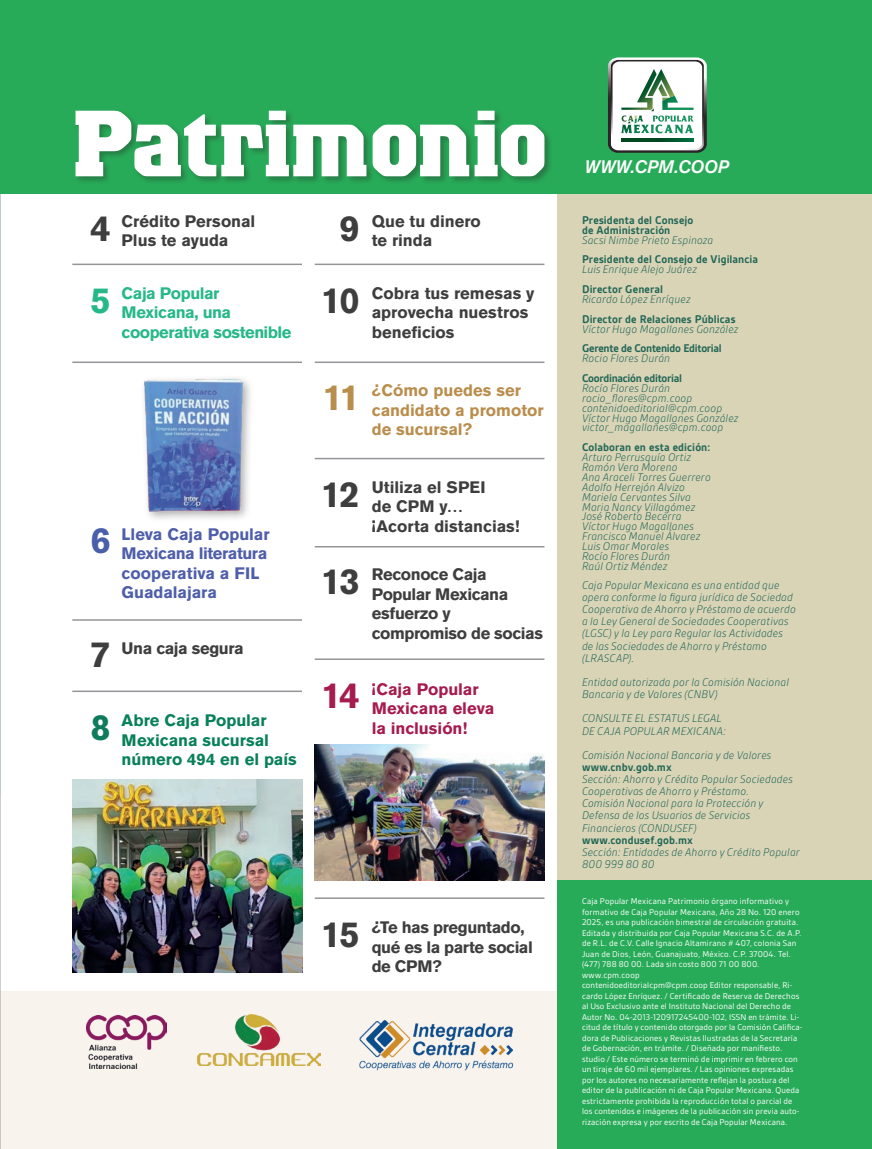
<style>
.page{position:relative;width:872px;height:1149px;background:#fff}
.page>*{position:absolute;margin:0;border:0;box-sizing:border-box;transform-origin:0 0}
.t1{font:700 36px "Akzidenz Grotesk BQ";letter-spacing:-.04em;color:#3e3e3f}
.t2{font:700 36px "Akzidenz Grotesk BQ";color:#b98e4d}
.t3{font:700 36px "Akzidenz Grotesk BQ";color:#a51c4f}
.t4{font:700 36px "Akzidenz Grotesk BQ";color:#27b889}
.t5{font:700 36px "Akzidenz Grotesk BQ";color:#0f7a5c}
.t6{font:700 36px "Akzidenz Grotesk BQ";color:#495fab}
.t7{font:italic 18px "Akzidenz Grotesk BQ Med";letter-spacing:.01em;color:#fff}
.t8{font:700 16.5px/19.5px "Akzidenz Grotesk BQ";letter-spacing:-.01em;color:#3e3e3f}
.t9{font:700 16.5px/19.5px "Akzidenz Grotesk BQ";letter-spacing:-.01em;color:#4f5eaa}
.t10{font:700 16.5px/19.5px "Akzidenz Grotesk BQ";color:#08805a}
.t11{font:700 16.5px/19.5px "Akzidenz Grotesk BQ";letter-spacing:-.03em;color:#27b889}
.t12{font:700 16.5px/19.5px "Akzidenz Grotesk BQ";color:#b98e4d}
.t13{font:700 16.5px/19.5px "Akzidenz Grotesk BQ";color:#a51c4f}
.t14{font:700 16.5px "Akzidenz Grotesk BQ";letter-spacing:-.03em;color:#3e3e3f}
.t15{font:italic 300 12px/9.9px "Gesta";letter-spacing:.01em;color:#226755}
.t16{font:700 12px/9.9px "Gesta";letter-spacing:.01em;color:#226755}
.t17{font:700 12px "Gesta";letter-spacing:-.02em;color:#226755}
.t18{font:9px/10.5px "Gesta";letter-spacing:.015em;color:#fff}
.s1{font-size:36px}
</style>
<div class="page">
<div style="left:0;top:991px;width:557px;height:157px;background:#f8f3ed"></div>
<img style="left:0;top:0;width:1px;height:795px">
<div style="left:557px;top:157px;width:315px;height:723px;background:#dad4b7"></div>
<div style="left:557px;top:880px;width:315px;height:268px;background:#28ab58"></div>
<div style="left:0;top:0;width:872px;height:193px;background:#28ab58"></div>
<svg style="left:608px;top:57px;width:99px;height:96px;background:#bfcfc6"></svg>
<div style="left:74px;top:109px;width:479px;height:76px;background:#231f20;opacity:.33"></div>
<svg style="left:75px;top:111px;width:469px;height:65px"></svg>
<img style="left:86px;top:1015px;width:81px;height:52px">
<img style="left:197px;top:1014px;width:124px;height:51px">
<img style="left:359px;top:1020px;width:155px;height:51px">
<hr style="left:72px;top:263px;width:230px;height:2px;background:#939598">
<hr style="left:72px;top:619px;width:230px;height:1px;background:#939598">
<hr style="left:72px;top:690px;width:230px;height:1px;background:#939598">
<hr style="left:72px;top:361px;width:230px;height:2px;background:#939598">
<hr style="left:315px;top:457px;width:229px;height:2px;background:#939598">
<hr style="left:315px;top:361px;width:229px;height:2px;background:#939598">
<hr style="left:315px;top:263px;width:229px;height:2px;background:#939598">
<hr style="left:315px;top:546px;width:229px;height:1px;background:#939598">
<hr style="left:315px;top:658px;width:229px;height:1px;background:#939598">
<hr style="left:315px;top:897px;width:229px;height:1px;background:#939598">
<img style="left:144px;top:378px;width:105px;height:139px">
<img style="left:72px;top:779px;width:230px;height:193px">
<img style="left:315px;top:744px;width:229px;height:136px">
<h2 class="t7" style="left:584px;top:156px;width:146px">WWW.CPM.COOP</h2>
<h1 class="t1" style="left:90px;top:207px;width:22px">4</h1>
<h3 class="t8" style="left:122px;top:211px;width:135px">Crédito Personal<br>Plus te ayuda</h3>
<h3 class="t8" style="left:372px;top:211px;width:111px;text-indent:-32px"><span class="s1">9</span> Que tu dinero te rinda</h3>
<h1 class="t4" style="left:90px;top:279px;width:22px">5</h1>
<h3 class="t11" style="left:122px;top:283px;width:171px">Caja Popular<br>Mexicana, una cooperativa sostenible</h3>
<h1 class="t1" style="left:321px;top:279px;width:41px">10</h1>
<h3 class="t8" style="left:372px;top:283px;width:164px">Cobra tus remesas y aprovecha nuestros beneficios</h3>
<h1 class="t2" style="left:322px;top:376px;width:39px">11</h1>
<h3 class="t12" style="left:372px;top:380px;width:173px">¿Cómo puedes ser candidato a promotor de sucursal?</h3>
<h1 class="t6" style="left:90px;top:520px;width:22px">6</h1>
<h3 class="t9" style="left:122px;top:524px;width:149px">Lleva Caja Popular<br>Mexicana literatura cooperativa a FIL<br>Guadalajara</h3>
<h1 class="t1" style="left:90px;top:634px;width:22px">7</h1>
<h3 class="t14" style="left:122px;top:638px;width:124px">Una caja segura</h3>
<h1 class="t1" style="left:321px;top:473px;width:40px">12</h1>
<h1 class="t1" style="left:321px;top:560px;width:40px">13</h1>
<h3 class="t8" style="left:372px;top:477px;width:149px">Utiliza el SPEI<br>de CPM y… ¡Acorta distancias!</h3>
<h3 class="t8" style="left:372px;top:564px;width:173px">Reconoce Caja<br>Popular Mexicana esfuerzo y compromiso de socias</h3>
<h1 class="t5" style="left:90px;top:706px;width:22px">8</h1>
<h3 class="t10" style="left:122px;top:710px;width:177px">Abre Caja Popular<br>Mexicana sucursal número 494 en el país</h3>
<h1 class="t3" style="left:321px;top:674px;width:40px">14</h1>
<h3 class="t13" style="left:372px;top:678px;width:124px">¡Caja Popular<br>Mexicana eleva la inclusión!</h3>
<h3 class="t16" style="left:582px;top:215px;width:113px">Presidenta del Consejo de Administración</h3>
<h3 class="t15" style="left:582px;top:234px;width:133px">Sacsi Nimbe Prieto Espinoza</h3>
<h3 class="t16" style="left:582px;top:254px;width:178px">Presidente del Consejo de Vigilancia</h3>
<h3 class="t15" style="left:582px;top:264px;width:117px">Luis Enrique Alejo Juárez</h3>
<h3 class="t16" style="left:582px;top:284px;width:82px">Director General</h3>
<h3 class="t15" style="left:582px;top:294px;width:110px">Ricardo López Enríquez</h3>
<h3 class="t16" style="left:582px;top:314px;width:155px">Director de Relaciones Públicas</h3>
<h3 class="t15" style="left:582px;top:323px;width:158px">Víctor Hugo Magallanes González</h3>
<h3 class="t17" style="left:582px;top:341px;width:141px">Gerente de Contenido Editorial</h3>
<h3 class="t15" style="left:582px;top:353px;width:90px">Rocio Flores Durán</h3>
<h3 class="t17" style="left:582px;top:371px;width:101px">Coordinación editorial</h3>
<h3 class="t15" style="left:582px;top:383px;width:158px">Rocío Flores Durán rocio_flores@cpm.coop contenidoeditorial@cpm.coop<br>Víctor Hugo Magallanes González victor_magallanes@cpm.coop</h3>
<h3 class="t16" style="left:582px;top:442px;width:130px">Colaboran en esta edición:</h3>
<p class="t15" style="left:582px;top:452px;width:130px">Arturo Perrusquía Ortiz<br>Ramón Vera Moreno<br>Ana Araceli Torres Guerrero<br>Adolfo Herrejón Alvizo<br>Mariela Cervantes Silva<br>Maria Nancy Villagómez<br>José Roberto Becerra<br>Víctor Hugo Magallanes<br>Francisco Manuel Álvarez<br>Luis Omar Morales<br>Rocío Flores Durán<br>Raúl Ortiz Méndez</p>
<p class="t15" style="left:582px;top:578px;width:215px;line-height:12.1px">Caja Popular Mexicana es una entidad que opera conforme la figura jurídica de Sociedad Cooperativa de Ahorro y Préstamo de acuerdo a la Ley General de Sociedades Cooperativas (LGSC) y la Ley para Regular las Actividades de las Sociedades de Ahorro y Préstamo (LRASCAP).</p>
<h3 class="t15" style="left:582px;top:675px;width:208px;line-height:12.1px">Entidad autorizada por la Comisión Nacional<br>Bancaria y de Valores (CNBV)</h3>
<h3 class="t15" style="left:582px;top:712px;width:145px;line-height:12.1px">CONSULTE EL ESTATUS LEGAL<br>DE CAJA POPULAR MEXICANA:</h3>
<h3 class="t15" style="left:582px;top:749px;width:191px">Comisión Nacional Bancaria y de Valores</h3>
<h3 class="t16" style="left:582px;top:761px;width:91px">www.cnbv.gob.mx</h3>
<h3 class="t15" style="left:582px;top:772px;width:212px;line-height:12.1px">Sección: Ahorro y Crédito Popular Sociedades Cooperativas de Ahorro y Préstamo.<br>Comisión Nacional para la Protección y Defensa de los Usuarios de Servicios Financieros (CONDUSEF)</h3>
<h3 class="t16" style="left:582px;top:834px;width:112px">www.condusef.gob.mx</h3>
<h3 class="t15" style="left:582px;top:845px;width:219px;line-height:12.1px">Sección: Entidades de Ahorro y Crédito Popular<br>800 999 80 80</h3>
<h1 class="t1" style="left:321px;top:913px;width:40px">15</h1>
<h3 class="t8" style="left:372px;top:917px;width:163px">¿Te has preguntado, qué es la parte social de CPM?</h3>
<p class="t18" style="left:582px;top:895px;width:222px">Caja Popular Mexicana Patrimonio órgano informativo y formativo de Caja Popular Mexicana, Año 28 No. 120 enero 2025, es una publicación bimestral de circulación gratuita.<br>Editada y distribuida por Caja Popular Mexicana S.C. de A.P. de R.L. de C.V. Calle Ignacio Altamirano # 407, colonia San Juan de Dios, León, Guanajuato, México. C.P. 37004. Tel. (477) 788 80 00. Lada sin costo 800 71 00 800. www.cpm.coop<br>contenidoeditorialcpm@cpm.coop Editor responsable, Ri&shy;cardo López Enríquez. / Certificado de Reserva de Derechos al Uso Exclusivo ante el Instituto Nacional del Derecho de Autor No. 04-2013-120917245400-102, ISSN en trámite. Li&shy;citud de título y contenido otorgado por la Comisión Califica&shy;dora de Publicaciones y Revistas Ilustradas de la Secretaría de Gobernación, en trámite. / Diseñada por manifiesto. studio / Este número se terminó de imprimir en febrero con un tiraje de 60 mil ejemplares. / Las opiniones expresadas por los autores no necesariamente reflejan la postura del editor de la publicación ni de Caja Popular Mexicana. Queda estrictamente prohibida la reproducción total o parcial de los contenidos e imágenes de la publicación sin previa auto&shy;rización expresa y por escrito de Caja Popular Mexicana.</p>
</div>
